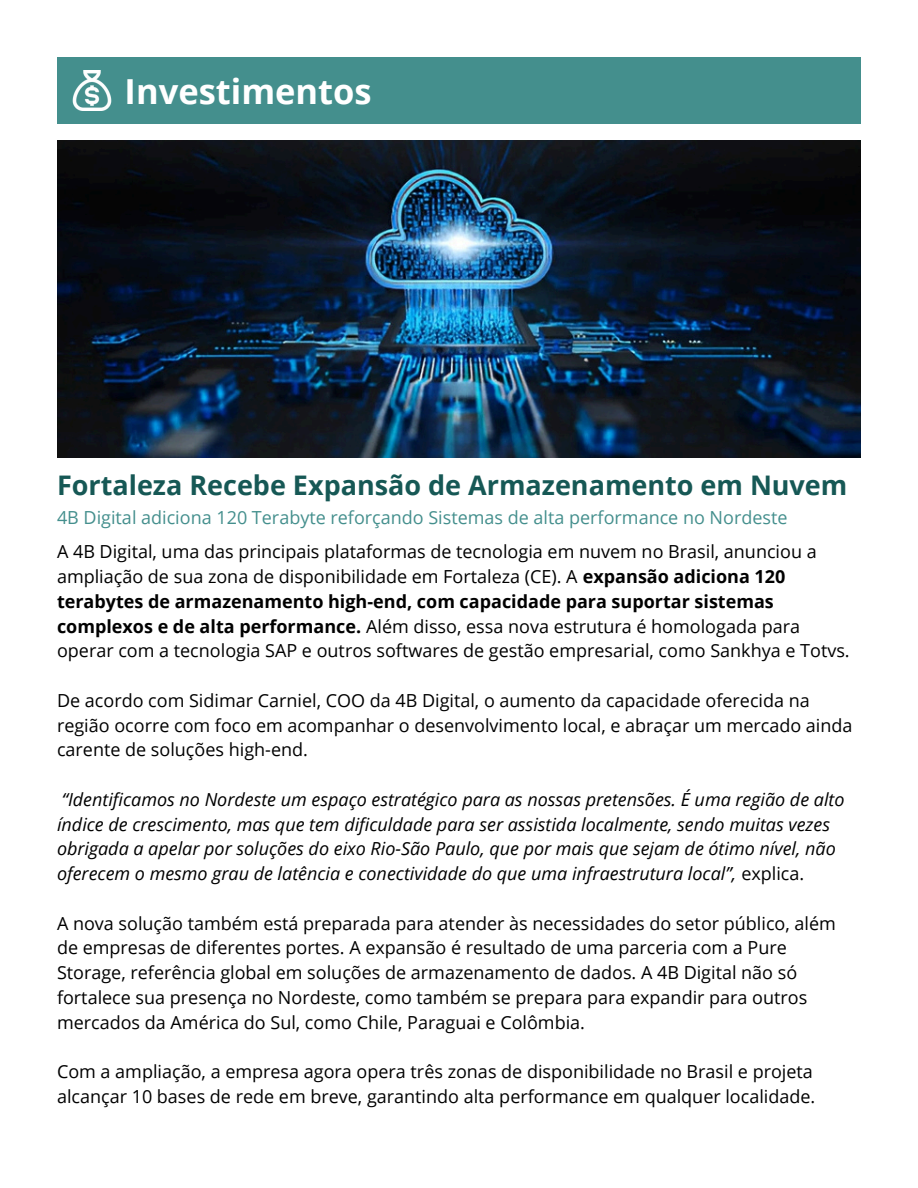
<style>
.page{position:relative;width:918px;height:1188px;background:#fff}
.page>*{position:absolute;margin:0;border:0;box-sizing:border-box;transform-origin:0 0}
.t1{font:700 34.5px "Open Sans";color:#fff}
.t2{font:700 27px "Open Sans";color:#165855}
.t3{font:18px/24.8px "Open Sans";color:#000}
.t4{font:italic 18px/24.8px "Open Sans";color:#000}
.t5{font:18px "Open Sans";color:#448f8d}
.s1{font-weight:700}
.s2{font-style:normal}
</style>
<div class="page">
<div style="left:57px;top:57px;width:804px;height:67px;background:#448f8d"></div>
<img style="left:57px;top:140px;width:804px;height:317px">
<img style="left:72px;top:70px;width:40px;height:41px">
<p class="t1" style="left:125px;top:67px;width:249px">Investimentos</p>
<p class="t2" style="left:57px;top:467px;width:792px">Fortaleza Recebe Expansão de Armazenamento em Nuvem</p>
<p class="t5" style="left:57px;top:504px;width:732px">4B Digital adiciona 120 Terabyte reforçando Sistemas de alta performance no Nordeste</p>
<h2 class="t3" style="left:57px;top:539px;width:794px">A 4B Digital, uma das principais plataformas de tecnologia em nuvem no Brasil, anunciou a ampliação de sua zona de disponibilidade em Fortaleza (CE). A <span class="s1">expansão adiciona 120 terabytes de armazenamento high-end, com capacidade para suportar sistemas complexos e de alta performance.</span> Além disso, essa nova estrutura é homologada para operar com a tecnologia SAP e outros softwares de gestão empresarial, como Sankhya e Totvs.</h2>
<p class="t3" style="left:57px;top:687px;width:797px">De acordo com Sidimar Carniel, COO da 4B Digital, o aumento da capacidade oferecida na região ocorre com foco em acompanhar o desenvolvimento local, e abraçar um mercado ainda carente de soluções high-end.</p>
<p class="t4" style="left:57px;top:786px;width:789px">“Identificamos no Nordeste um espaço estratégico para as nossas pretensões. É uma região de alto índice de crescimento, mas que tem dificuldade para ser assistida localmente, sendo muitas vezes obrigada a apelar por soluções do eixo Rio-São Paulo, que por mais que sejam de ótimo nível, não oferecem o mesmo grau de latência e conectividade do que uma infraestrutura local”, <span class="s2">explica.</span></p>
<p class="t3" style="left:57px;top:910px;width:780px">A nova solução também está preparada para atender às necessidades do setor público, além de empresas de diferentes portes. A expansão é resultado de uma parceria com a Pure Storage, referência global em soluções de armazenamento de dados. A 4B Digital não só fortalece sua presença no Nordeste, como também se prepara para expandir para outros mercados da América do Sul, como Chile, Paraguai e Colômbia.</p>
<p class="t3" style="left:57px;top:1059px;width:760px">Com a ampliação, a empresa agora opera três zonas de disponibilidade no Brasil e projeta alcançar 10 bases de rede em breve, garantindo alta performance em qualquer localidade.</p>
</div>
